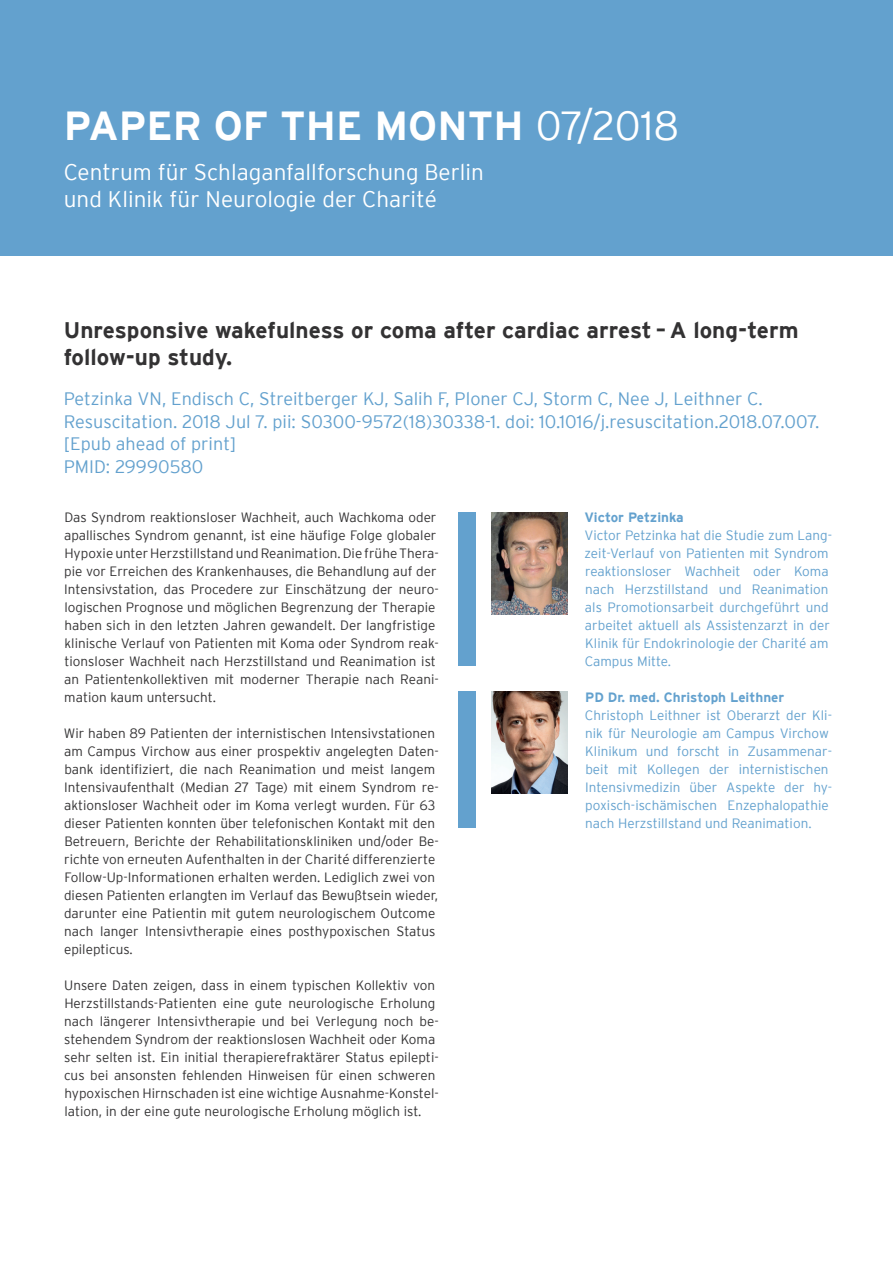
<style>
.page{position:relative;width:893px;height:1263px;background:#fff}
.page>*{position:absolute;margin:0;border:0;box-sizing:border-box;transform-origin:0 0}
.t1{font:700 40.5px "Interstate";color:#fff}
.t2{font:700 22.5px/27px "Interstate";color:#333233}
.t3{font:300 22.5px/27px "Interstate";color:#fff}
.t4{font:300 18px/22.5px "Interstate";color:#63a1ce}
.t5{font:300 13.5px/18px "Interstate";color:#333233}
.t6{font:300 13.5px/18px "Interstate";color:#63a1ce}
.t7{font:700 13.5px "Interstate";color:#63a1ce}
.s1{font-weight:300}
</style>
<div class="page">
<div style="left:0;top:0;width:893px;height:255px;background:#63a1ce"></div>
<img style="left:491px;top:691px;width:77px;height:102px">
<img style="left:491px;top:512px;width:77px;height:102px">
<div style="left:458px;top:512px;width:17px;height:154px;background:#63a1ce"></div>
<div style="left:458px;top:691px;width:17px;height:137px;background:#63a1ce"></div>
<h1 class="t1" style="left:64px;top:103px;width:617px">Paper of the Month <span class="s1">07/2018</span></h1>
<h2 class="t3" style="left:64px;top:158px;width:422px">Centrum für Schlaganfallforschung Berlin und Klinik für Neurologie der Charité</h2>
<h2 class="t2" style="left:64px;top:316px;width:736px">Unresponsive wakefulness or coma after cardiac arrest – A long-term follow-up study.</h2>
<h3 class="t4" style="left:64px;top:387px;width:757px">Petzinka VN, Endisch C, Streitberger KJ, Salih F, Ploner CJ, Storm C, Nee J, Leithner C.<br>Resuscitation. 2018 Jul 7. pii: S0300-9572(18)30338-1. doi: 10.1016/j.resuscitation.2018.07.007. [Epub ahead of print]<br>PMID: 29990580</h3>
<p class="t5" style="left:64px;top:508px;width:376px">Das Syndrom reaktionsloser Wachheit, auch Wachkoma oder apallisches Syndrom genannt, ist eine häufige Folge globaler Hypoxie unter Herzstillstand und Reanimation. Die frühe Thera&shy;pie vor Erreichen des Krankenhauses, die Behandlung auf der Intensivstation, das Procedere zur Einschätzung der neuro&shy;logischen Prognose und möglichen Begrenzung der Therapie haben sich in den letzten Jahren gewandelt. Der langfristige klinische Verlauf von Patienten mit Koma oder Syndrom reak&shy;tionsloser Wachheit nach Herzstillstand und Reanimation ist an Patientenkollektiven mit moderner Therapie nach Reani&shy;mation kaum untersucht.</p>
<p class="t5" style="left:64px;top:724px;width:376px">Wir haben 89 Patienten der internistischen Intensivstationen am Campus Virchow aus einer prospektiv angelegten Daten&shy;bank identifiziert, die nach Reanimation und meist langem Intensivaufenthalt (Median 27 Tage) mit einem Syndrom re&shy;aktionsloser Wachheit oder im Koma verlegt wurden. Für 63 dieser Patienten konnten über telefonischen Kontakt mit den Betreuern, Berichte der Rehabilitationskliniken und/oder Be&shy;richte von erneuten Aufenthalten in der Charité differenzierte Follow-Up-Informationen erhalten werden. Lediglich zwei von diesen Patienten erlangten im Verlauf das Bewußtsein wieder, darunter eine Patientin mit gutem neurologischem Outcome nach langer Intensivtherapie eines posthypoxischen Status epilepticus.</p>
<p class="t5" style="left:64px;top:976px;width:376px">Unsere Daten zeigen, dass in einem typischen Kollektiv von Herzstillstands-Patienten eine gute neurologische Erholung nach längerer Intensivtherapie und bei Verlegung noch be&shy;stehendem Syndrom der reaktionslosen Wachheit oder Koma sehr selten ist. Ein initial therapierefraktärer Status epilepti&shy;cus bei ansonsten fehlenden Hinweisen für einen schweren hypoxischen Hirnschaden ist eine wichtige Ausnahme-Konstel&shy;lation, in der eine gute neurologische Erholung möglich ist.</p>
<p class="t7" style="left:584px;top:510px;width:101px">Victor Petzinka</p>
<p class="t6" style="left:584px;top:526px;width:249px">Victor Petzinka hat die Studie zum Lang&shy;zeit-Verlauf von Patienten mit Syndrom reaktionsloser Wachheit oder Koma nach Herzstillstand und Reanimation als Promotionsarbeit durchgeführt und arbeitet aktuell als Assistenzarzt in der Klinik für Endokrinologie der Charité am Campus Mitte.</p>
<p class="t7" style="left:585px;top:690px;width:201px">PD Dr. med. Christoph Leithner</p>
<p class="t6" style="left:585px;top:706px;width:249px">Christoph Leithner ist Oberarzt der Kli&shy;nik für Neurologie am Campus Virchow Klinikum und forscht in Zusammenar&shy;beit mit Kollegen der internistischen Intensivmedizin über Aspekte der hy&shy;poxisch-ischämischen Enzephalopathie nach Herzstillstand und Reanimation.</p>
</div>
